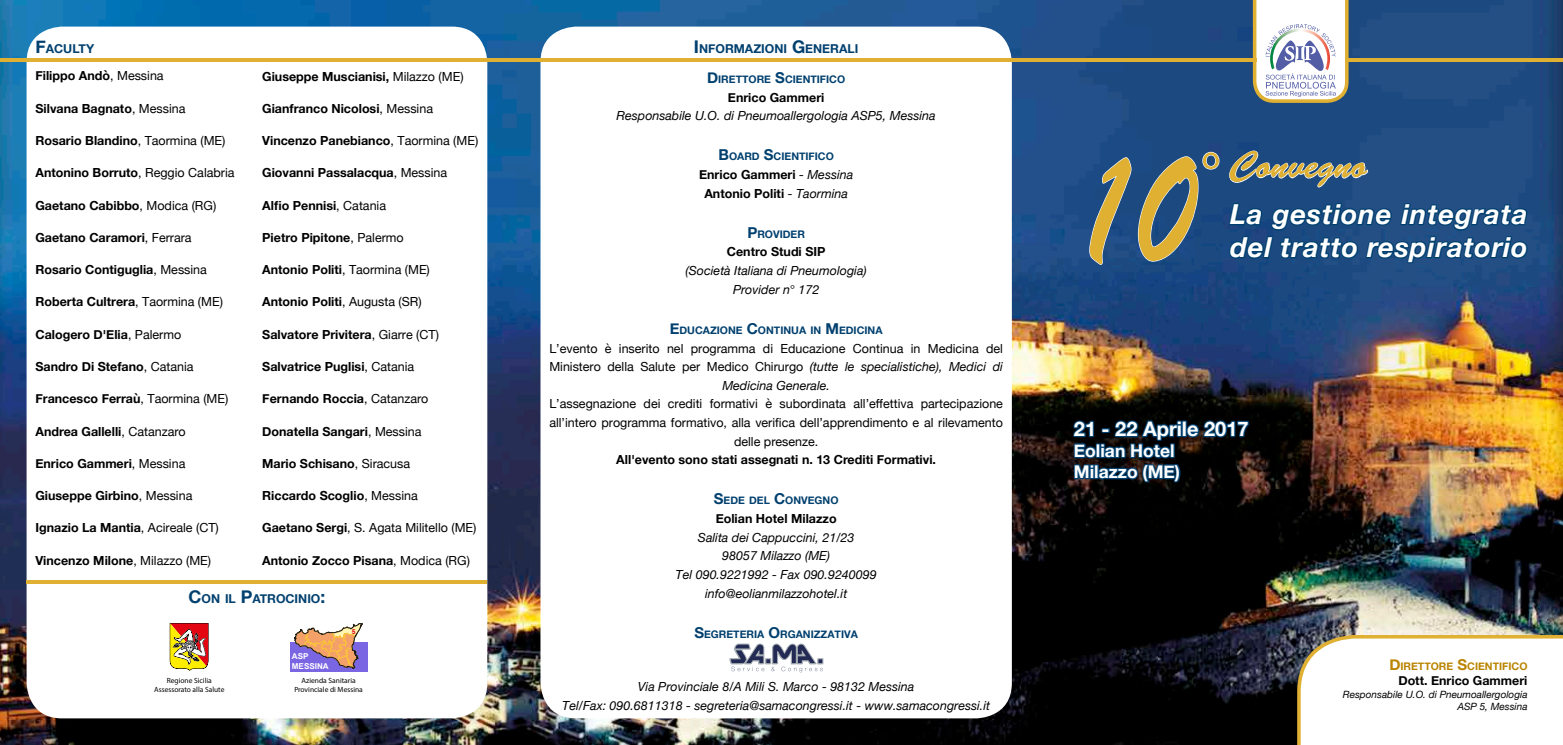
<style>
.page{position:relative;width:1563px;height:745px;background:#fff}
.page>*{position:absolute;margin:0;border:0;box-sizing:border-box;transform-origin:0 0}
.t1{font:156.88px "Brush Script Std";color:#dfb032;scale:.68 1}
.t2{font:58.62px "Brush Script Std";color:#dfb032}
.t3{font:37.5px "Brush Script Std";color:#dfb032}
.t4{font:italic 700 27.5px/33px "Helvetica Neue";letter-spacing:.03em;color:#fff}
.t5{font:700 20px "Helvetica Neue";color:#fff}
.t6{font:700 17.5px/21px "Helvetica Neue";color:#fff}
.t7{font:700 12.5px/18.6px "Helvetica Neue";color:#000;text-align:center}
.t8{font:12.5px/18.6px "Helvetica Neue";color:#000;text-align:center}
.t9{font:italic 12.5px/18.6px "Helvetica Neue";color:#000;text-align:center}
.t10{font:700 12.25px "Helvetica Neue";color:#00406f}
.t11{font:700 10.5px "Helvetica Neue";color:#00406f}
.t12{font:700 10.5px "Helvetica Neue";color:#ba8400}
.t13{font:italic 10px/12px "Helvetica Neue";color:#000;text-align:right}
.t14{font:700 8.12px/9.8px "Arial";color:#fff}
.t15{font:7.5px/9px "Myriad Pro";color:#000;text-align:center}
.t16{font:700 6.88px "Arial";color:#e30512}
.s1{font-size:17.5px}
.s2{font-weight:400}
.s3{font-weight:700}
.s4{font-size:15px}
.s5{font-weight:400;font-style:italic}
.s6{font-style:italic}
</style>
<div class="page">
<img style="left:0;top:0;width:1563px;height:744px">
<div style="left:27px;top:27px;width:460px;height:691px;background:#fff;border-radius:35px"></div>
<div style="left:540px;top:27px;width:472px;height:691px;background:#fff;border-radius:35px"></div>
<svg style="left:1297px;top:634px;width:266px;height:110px"></svg>
<svg style="left:1072px;top:410px;width:178px;height:80px;background:#091925"></svg>
<svg style="left:729px;top:643px;width:94px;height:28px"></svg>
<svg style="left:170px;top:623px;width:38px;height:47px;background:#c9823f"></svg>
<div style="left:290px;top:641px;width:77px;height:29px;background:#7a66e3"></div>
<svg style="left:294px;top:623px;width:69px;height:45px"></svg>
<svg style="left:1253px;top:0;width:95px;height:103px"></svg>
<svg style="left:1088px;top:151px;width:132px;height:114px;background:#2a558a"></svg>
<svg style="left:1227px;top:201px;width:302px;height:76px;background:#15487c"></svg>
<svg style="left:1228px;top:150px;width:141px;height:44px;background:#3f6694"></svg>
<hr style="left:0;top:58px;width:1256px;height:4px;background:#dfb032">
<svg style="left:27px;top:580px;width:460px;height:3px"></svg>
<hr style="left:1345px;top:58px;width:218px;height:4px;background:#dfb032">
<p class="t10" style="left:35px;top:39px;width:60px"><span class="s1">F</span>ACULTY</p>
<p class="t7" style="left:35px;top:67px;width:130px">Filippo Andò<span class="s2">, Messina</span></p>
<p class="t7" style="left:35px;top:99px;width:152px">Silvana Bagnato<span class="s2">, Messina</span></p>
<p class="t7" style="left:35px;top:131px;width:192px">Rosario Blandino<span class="s2">, Taormina (ME)</span></p>
<p class="t7" style="left:35px;top:164px;width:201px">Antonino Borruto<span class="s2">, Reggio Calabria</span></p>
<p class="t7" style="left:35px;top:196px;width:182px">Gaetano Cabibbo<span class="s2">, Modica (RG)</span></p>
<p class="t7" style="left:35px;top:228px;width:158px">Gaetano Caramori<span class="s2">, Ferrara</span></p>
<p class="t7" style="left:35px;top:260px;width:173px">Rosario Contiguglia<span class="s2">, Messina</span></p>
<p class="t7" style="left:35px;top:293px;width:189px">Roberta Cultrera<span class="s2">, Taormina (ME)</span></p>
<p class="t7" style="left:35px;top:325px;width:147px">Calogero D'Elia<span class="s2">, Palermo</span></p>
<p class="t7" style="left:35px;top:357px;width:160px">Sandro Di Stefano<span class="s2">, Catania</span></p>
<p class="t7" style="left:35px;top:389px;width:194px">Francesco Ferraù<span class="s2">, Taormina (ME)</span></p>
<p class="t7" style="left:35px;top:422px;width:152px">Andrea Gallelli<span class="s2">, Catanzaro</span></p>
<p class="t7" style="left:35px;top:454px;width:151px">Enrico Gammeri<span class="s2">, Messina</span></p>
<p class="t7" style="left:35px;top:486px;width:158px">Giuseppe Girbino<span class="s2">, Messina</span></p>
<p class="t7" style="left:35px;top:518px;width:185px">Ignazio La Mantia<span class="s2">, Acireale (CT)</span></p>
<p class="t7" style="left:35px;top:551px;width:177px">Vincenzo Milone<span class="s2">, Milazzo (ME)</span></p>
<p class="t7" style="left:262px;top:67px;width:203px">Giuseppe Muscianisi, <span class="s2">Milazzo (ME)</span></p>
<p class="t7" style="left:262px;top:99px;width:172px">Gianfranco Nicolosi<span class="s2">, Messina</span></p>
<p class="t7" style="left:262px;top:131px;width:217px">Vincenzo Panebianco<span class="s2">, Taormina (ME)</span></p>
<p class="t7" style="left:262px;top:164px;width:186px">Giovanni Passalacqua<span class="s2">, Messina</span></p>
<p class="t7" style="left:262px;top:196px;width:125px">Alfio Pennisi<span class="s2">, Catania</span></p>
<p class="t7" style="left:262px;top:228px;width:143px">Pietro Pipitone<span class="s2">, Palermo</span></p>
<p class="t7" style="left:262px;top:260px;width:169px">Antonio Politi<span class="s2">, Taormina (ME)</span></p>
<p class="t7" style="left:262px;top:293px;width:161px">Antonio Politi<span class="s2">, Augusta (SR)</span></p>
<p class="t7" style="left:262px;top:325px;width:178px">Salvatore Privitera<span class="s2">, Giarre (CT)</span></p>
<p class="t7" style="left:262px;top:357px;width:154px">Salvatrice Puglisi<span class="s2">, Catania</span></p>
<p class="t7" style="left:262px;top:389px;width:167px">Fernando Roccia<span class="s2">, Catanzaro</span></p>
<p class="t7" style="left:262px;top:422px;width:161px">Donatella Sangari<span class="s2">, Messina</span></p>
<p class="t7" style="left:262px;top:454px;width:149px">Mario Schisano<span class="s2">, Siracusa</span></p>
<p class="t7" style="left:262px;top:486px;width:157px">Riccardo Scoglio<span class="s2">, Messina</span></p>
<p class="t8" style="left:262px;top:519px;width:216px"><span class="s3">Gaetano Sergi</span>, S. Agata Militello (ME)</p>
<p class="t7" style="left:262px;top:551px;width:209px">Antonio Zocco Pisana<span class="s2">, Modica (RG)</span></p>
<p class="t10" style="left:189px;top:588px;width:138px"><span class="s1">C</span>ON IL <span class="s1">P</span>ATROCINIO<span class="s1">:</span></p>
<p class="t16" style="left:352px;top:626px;width:5px">5</p>
<p class="t15" style="left:154px;top:675px;width:72px">Regione Sicilia<br>Assessorato alla Salute</p>
<p class="t14" style="left:292px;top:651px;width:38px">ASP<br>MESSINA</p>
<p class="t15" style="left:294px;top:675px;width:70px">Azienda Sanitaria<br>Provinciale di Messina</p>
<p class="t10" style="left:694px;top:39px;width:166px"><span class="s1">I</span> NFORMAZIONI <span class="s1">G</span>ENERALI</p>
<p class="t11" style="left:707px;top:71px;width:140px"><span class="s4">D</span>IRETTORE <span class="s4">S</span>CIENTIFICO</p>
<p class="t7" style="left:728px;top:88px;width:98px">Enrico Gammeri</p>
<p class="t9" style="left:616px;top:107px;width:321px">Responsabile U.O. di Pneumoallergologia ASP5, Messina</p>
<p class="t11" style="left:718px;top:148px;width:117px"><span class="s4">B</span>OARD <span class="s4">S</span>CIENTIFICO</p>
<p class="t7" style="left:699px;top:165px;width:156px">Enrico Gammeri <span class="s5">- Messina<br></span>Antonio Politi <span class="s5">- Taormina</span></p>
<p class="t11" style="left:747px;top:226px;width:59px"><span class="s4">P</span>ROVIDER</p>
<p class="t7" style="left:727px;top:243px;width:100px">Centro Studi SIP</p>
<p class="t9" style="left:685px;top:262px;width:183px">(Società Italiana di Pneumologia)<br>Provider n° 172</p>
<p class="t11" style="left:670px;top:322px;width:214px"><span class="s4">E</span>DUCAZIONE <span class="s4">C</span>ONTINUA IN <span class="s4">M</span>EDICINA</p>
<p class="t8" style="left:549px;top:339px;width:455px">L’evento è inserito nel programma di Educazione Continua in Medicina del<br>Ministero della Salute per Medico Chirurgo <span class="s6">(tutte le specialistiche), Medici di<br>Medicina Generale.</span></p>
<p class="t8" style="left:549px;top:395px;width:455px">L’assegnazione dei crediti formativi è subordinata all’effettiva partecipazione all’intero programma formativo, alla verifica dell’apprendimento e al rilevamento delle presenze.</p>
<p class="t7" style="left:616px;top:450px;width:321px">All'evento sono stati assegnati n. 13 Crediti Formativi.</p>
<p class="t11" style="left:714px;top:492px;width:126px"><span class="s4">S</span>EDE DEL <span class="s4">C</span>ONVEGNO</p>
<p class="t7" style="left:715px;top:509px;width:122px">Eolian Hotel Milazzo</p>
<p class="t9" style="left:675px;top:528px;width:203px">Salita dei Cappuccini, 21/23<br>98057 Milazzo (ME)<br>Tel 090.9221992 - Fax 090.9240099 info@eolianmilazzohotel.it</p>
<p class="t11" style="left:694px;top:625px;width:165px"><span class="s4">S</span>EGRETERIA <span class="s4">O</span>RGANIZZATIVA</p>
<p class="t9" style="left:562px;top:677px;width:429px">Via Provinciale 8/A Mili S. Marco - 98132 Messina<br>Tel/Fax: 090.6811318 - segreteria@samacongressi.it - www.samacongressi.it</p>
<h1 class="t1" style="left:1074px;top:120px;width:177px">10</h1>
<h2 class="t2" style="left:1193px;top:139px;width:30px">°</h2>
<h3 class="t3" style="left:1230px;top:144px;width:138px">Convegno</h3>
<h3 class="t4" style="left:1230px;top:198px;width:299px">La gestione integrata del tratto respiratorio</h3>
<h3 class="t5" style="left:1074px;top:413px;width:176px">21 - 22 Aprile 2017</h3>
<h3 class="t6" style="left:1074px;top:440px;width:108px">Eolian Hotel<br>Milazzo (ME)</h3>
<p class="t12" style="left:1389px;top:658px;width:140px"><span class="s4">D</span>IRETTORE <span class="s4">S</span>CIENTIFICO</p>
<p class="t7" style="left:1398px;top:671px;width:131px">Dott. Enrico Gammeri</p>
<p class="t13" style="left:1343px;top:688px;width:186px">Responsabile U.O. di Pneumoallergologia<br>ASP 5, Messina</p>
</div>
